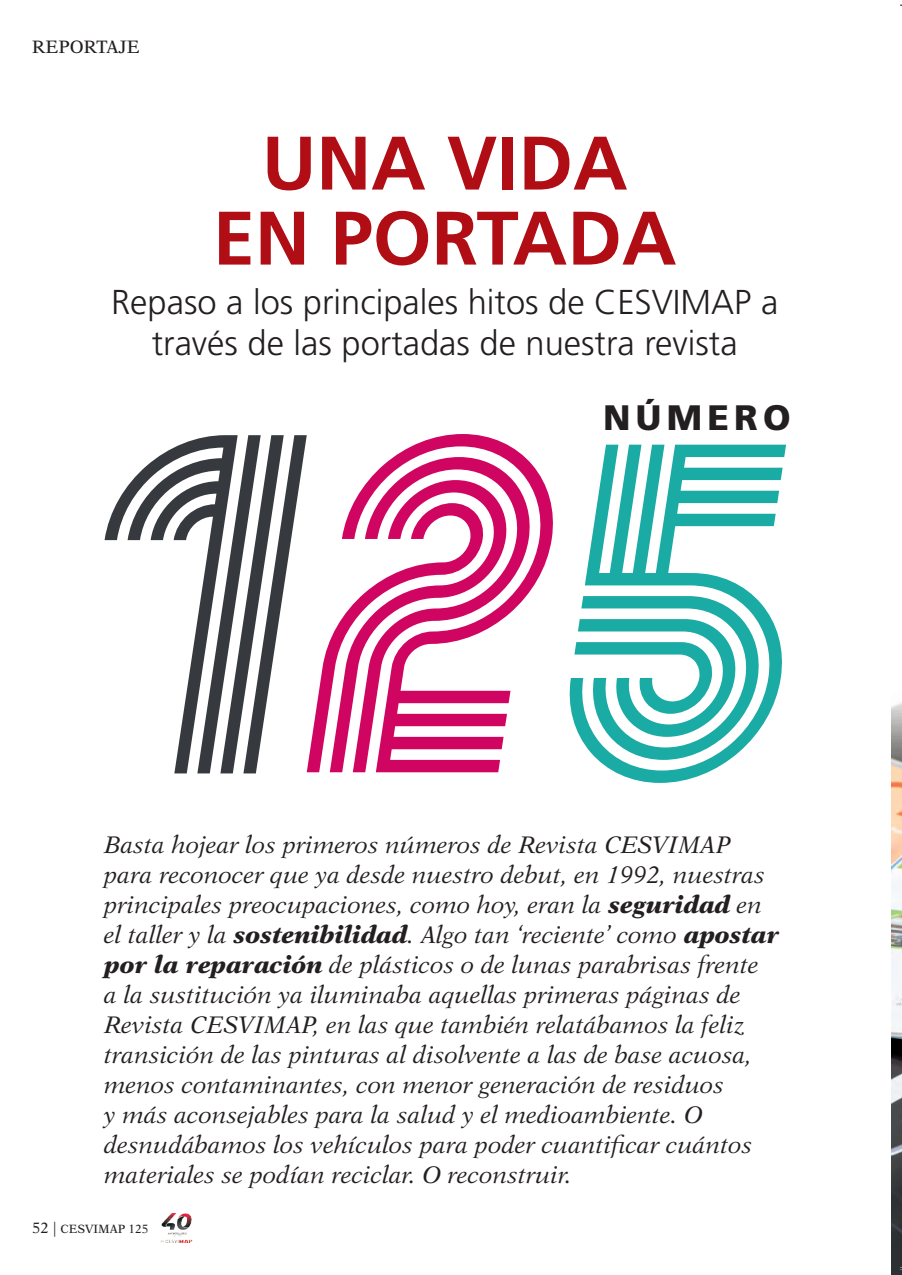
<style>
.page{position:relative;width:902px;height:1275px;background:#fff}
.page>*{position:absolute;margin:0;border:0;box-sizing:border-box;transform-origin:0 0}
.t1{font:700 75.75px/75px "Frutiger LT Std";color:#b00d15;text-align:center}
.t2{font:900 35.4px "Frutiger LT Std";letter-spacing:.15em;color:#231f20}
.t3{font:300 34.5px/41.4px "Frutiger LT Std";color:#231f20;text-align:center}
.t4{font:italic 24px/30px "New Aster LT Std";color:#231f20}
.t5{font:18px "New Aster LT Std";color:#231f20}
.t6{font:12px "New Aster LT Std";color:#231f20}
.s1{font-weight:900}
.s2{font-size:15px}
</style>
<div class="page">
<img style="left:160px;top:1213px;width:33px;height:30px">
<img style="left:891px;top:702px;width:11px;height:573px">
<svg style="left:105px;top:435px;width:202px;height:338px"></svg>
<svg style="left:307px;top:434px;width:246px;height:338px"></svg>
<svg style="left:569px;top:445px;width:217px;height:338px"></svg>
<p class="t5" style="left:32px;top:36px;width:109px">REPORTAJE</p>
<h1 class="t1" style="left:213px;top:126px;width:465px">UNA VIDA<br>EN PORTADA</h1>
<h3 class="t3" style="left:111px;top:281px;width:669px">Repaso a los principales hitos de CESVIMAP a través de las portadas de nuestra revista</h3>
<h2 class="t2" style="left:603px;top:396px;width:189px">NÚMERO</h2>
<p class="t4" style="left:105px;top:830px;width:676px">Basta hojear los primeros números de Revista CESVIMAP para reconocer que ya desde nuestro debut, en 1992, nuestras principales preocupaciones, como hoy, eran la <span class="s1">seguridad</span> en el taller y la <span class="s1">sostenibilidad</span>. Algo tan ‘reciente’ como <span class="s1">apostar por la reparación</span> de plásticos o de lunas parabrisas frente<br>a la sustitución ya iluminaba aquellas primeras páginas de Revista CESVIMAP, en las que también relatábamos la feliz transición de las pinturas al disolvente a las de base acuosa, menos contaminantes, con menor generación de residuos<br>y más aconsejables para la salud y el medioambiente. O desnudábamos los vehículos para poder cuantificar cuántos materiales se podían reciclar. O reconstruir.</p>
<p class="t6" style="left:32px;top:1221px;width:118px"><span class="s2">52 |</span> CESVIMAP 125</p>
</div>
